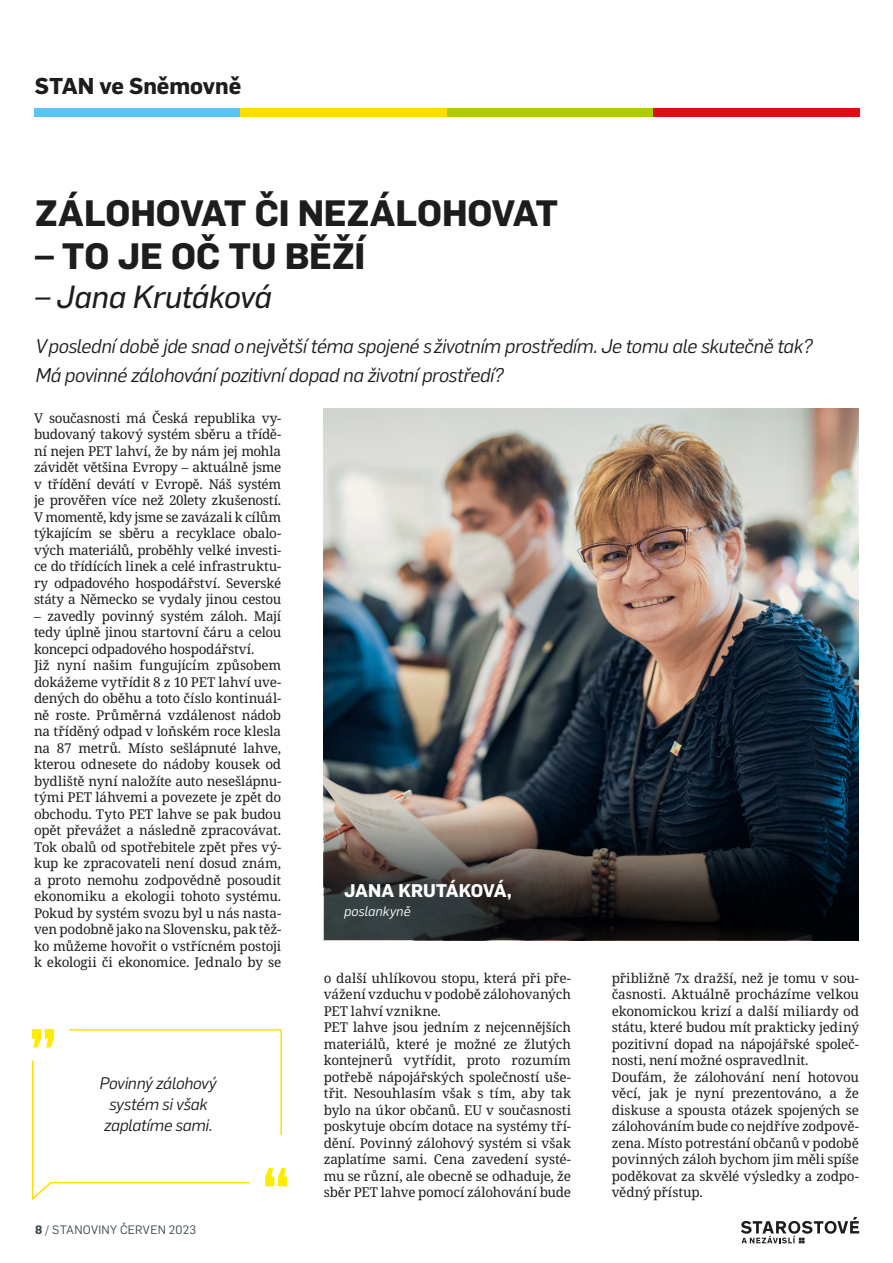
<style>
.page{position:relative;width:893px;height:1263px;background:#fff}
.page>*{position:absolute;margin:0;border:0;box-sizing:border-box;transform-origin:0 0}
.t1{font:700 36px "Flama";letter-spacing:-.005em;color:#1d1d1b}
.t2{font:italic 31.5px "Flama Basic";letter-spacing:-.01em;color:#1d1d1b}
.t3{font:700 22.5px "Flama";color:#1d1d1b}
.t4{font:italic 19.5px/28.5px "Flama";letter-spacing:-.02em;color:#1d1d1b}
.t5{font:700 18px "Flama";letter-spacing:-.01em;color:#fff}
.t6{font:italic 16.5px/21px "Flama";letter-spacing:-.015em;color:#1d1d1b}
.t7{font:13.5px/16.5px "Noto Serif";letter-spacing:-.015em;color:#1d1d1b}
.t8{font:italic 13.5px "Flama";letter-spacing:.005em;color:#fff}
.t9{font:12px "Flama";letter-spacing:.02em;color:#3f4e55}
.s1{font-weight:700}
</style>
<div class="page">
<svg style="left:741px;top:1217px;width:118px;height:26px"></svg>
<div style="left:34px;top:108px;width:206px;height:9px;background:#5bc5f2"></div>
<div style="left:240px;top:108px;width:207px;height:9px;background:#fd0"></div>
<div style="left:447px;top:108px;width:206px;height:9px;background:#afca0b"></div>
<div style="left:653px;top:108px;width:207px;height:9px;background:#d91016"></div>
<img style="left:324px;top:408px;width:535px;height:374px">
<svg style="left:324px;top:782px;width:535px;height:158px;background:#333436"></svg>
<svg style="left:31px;top:1180px;width:22px;height:20px"></svg>
<hr style="left:51px;top:1182px;width:199px;height:1px;background:#fd0">
<hr style="left:69px;top:1029px;width:212px;height:1px;background:#fd0">
<svg style="left:32px;top:1029px;width:22px;height:18px"></svg>
<svg style="left:265px;top:1168px;width:22px;height:18px"></svg>
<hr style="left:32px;top:1060px;width:1px;height:124px;background:#fd0">
<hr style="left:280px;top:1030px;width:2px;height:105px;background:#fd0">
<h3 class="t3" style="left:35px;top:69px;width:208px">STAN ve Sněmovně</h3>
<h1 class="t1" style="left:35px;top:187px;width:525px">ZÁLOHOVAT ČI NEZÁLOHOVAT</h1>
<h1 class="t1" style="left:35px;top:230px;width:332px">– TO JE OČ TU BĚŽÍ</h1>
<h2 class="t2" style="left:35px;top:275px;width:238px">– Jana Krutáková</h2>
<h3 class="t4" style="left:35px;top:331px;width:779px">V poslední době jde snad o největší téma spojené s životním prostředím. Je tomu ale skutečně tak?<br>Má povinné zálohování pozitivní dopad na životní prostředí?</h3>
<p class="t7" style="left:34px;top:410px;width:249px;text-align:justify">V současnosti má Česká republika vy&shy;budovaný takový systém sběru a třídě&shy;ní nejen PET lahví, že by nám jej mohla závidět většina Evropy – aktuálně jsme v třídění devátí v Evropě. Náš systém je prověřen více než 20lety zkušeností.<br>V momentě, kdy jsme se zavázali k cílům týkajícím se sběru a recyklace obalo&shy;vých materiálů, proběhly velké investi&shy;ce do třídících linek a celé infrastruktu&shy;ry odpadového hospodářství. Severské státy a Německo se vydaly jinou cestou</p>
<p class="t7" style="left:34px;top:608px;width:249px">– zavedly povinný systém záloh. Mají tedy úplně jinou startovní čáru a celou koncepci odpadového hospodářství.<br>Již nyní našim fungujícím způsobem dokážeme vytřídit 8 z 10 PET lahví uve&shy;dených do oběhu a toto číslo kontinuál&shy;ně roste. Průměrná vzdálenost nádob na tříděný odpad v loňském roce klesla na 87 metrů. Místo sešlápnuté lahve, kterou odnesete do nádoby kousek od bydliště nyní naložíte auto nesešlápnu&shy;tými PET láhvemi a povezete je zpět do obchodu. Tyto PET lahve se pak budou opět převážet a následně zpracovávat.<br>Tok obalů od spotřebitele zpět přes vý&shy;kup ke zpracovateli není dosud znám, a proto nemohu zodpovědně posoudit ekonomiku a ekologii tohoto systému.<br>Pokud by systém svozu byl u nás nasta&shy;ven podobně jako na Slovensku, pak těž&shy;ko můžeme hovořit o vstřícném postoji k ekologii či ekonomice. Jednalo by se</p>
<p class="t6" style="left:100px;top:1072px;width:119px">Povinný zálohový systém si však zaplatíme sami.</p>
<p class="t9" style="left:35px;top:1221px;width:162px"><span class="s1">8</span> / STANOVINY ČERVEN 2023</p>
<h3 class="t5" style="left:344px;top:877px;width:169px">JANA KRUTÁKOVÁ,</h3>
<p class="t8" style="left:344px;top:902px;width:68px">poslankyně</p>
<p class="t7" style="left:324px;top:970px;width:249px">o další uhlíkovou stopu, která při pře&shy;vážení vzduchu v podobě zálohovaných PET lahví vznikne.<br>PET lahve jsou jedním z nejcennějších materiálů, které je možné ze žlutých kontejnerů vytřídit, proto rozumím potřebě nápojářských společností uše&shy;třit. Nesouhlasím však s tím, aby tak bylo na úkor občanů. EU v současnosti poskytuje obcím dotace na systémy tří&shy;dění. Povinný zálohový systém si však zaplatíme sami. Cena zavedení systé&shy;mu se různí, ale obecně se odhaduje, že sběr PET lahve pomocí zálohování bude</p>
<p class="t7" style="left:612px;top:970px;width:249px">přibližně 7x dražší, než je tomu v sou&shy;časnosti. Aktuálně procházíme velkou ekonomickou krizí a další miliardy od státu, které budou mít prakticky jediný pozitivní dopad na nápojářské společ&shy;nosti, není možné ospravedlnit.<br>Doufám, že zálohování není hotovou věcí, jak je nyní prezentováno, a že diskuse a spousta otázek spojených se zálohováním bude co nejdříve zodpově&shy;zena. Místo potrestání občanů v podobě povinných záloh bychom jim měli spíše poděkovat za skvělé výsledky a zodpo&shy;vědný přístup.</p>
</div>
